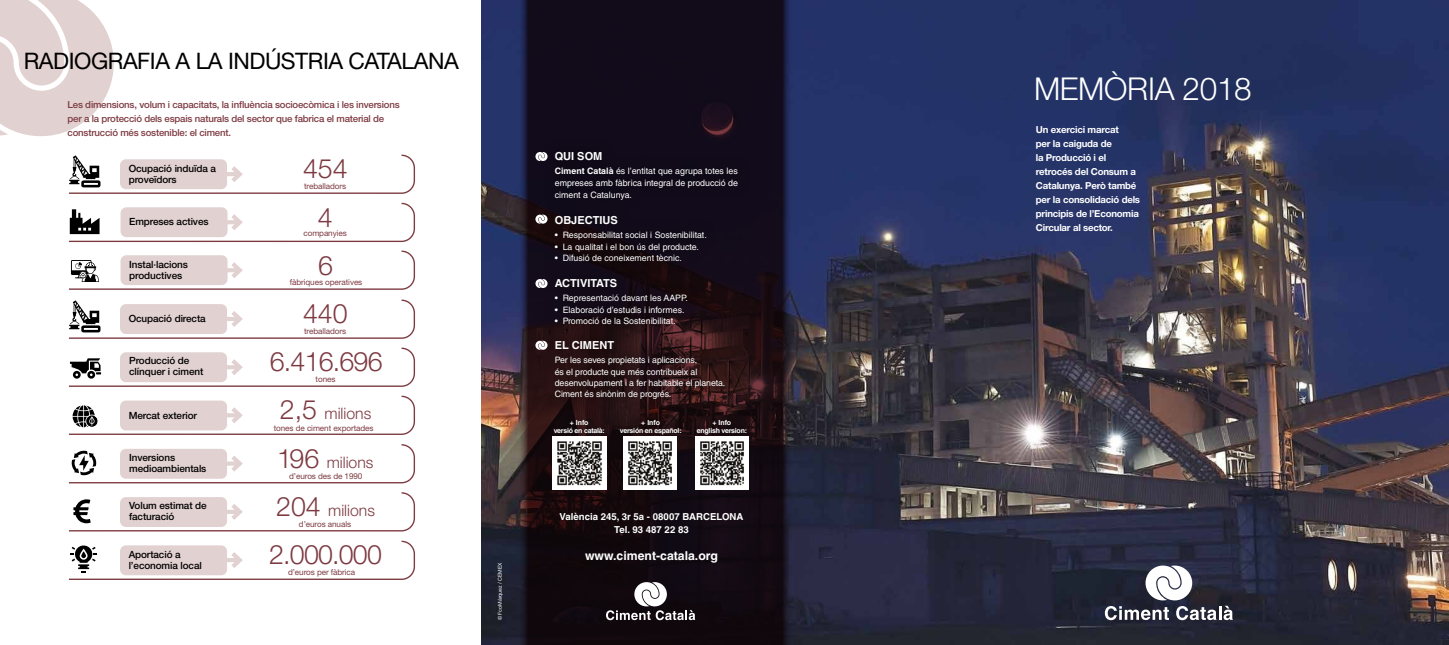
<style>
.page{position:relative;width:1449px;height:645px;background:#fff}
.page>*{position:absolute;margin:0;border:0;box-sizing:border-box;transform-origin:0 0}
.t1{font:300 31.5px "Helvetica Neue LT Std";letter-spacing:-.01em;color:#fff}
.t2{font:300 26.78px "Helvetica Neue LT Std";letter-spacing:-.03em;color:#7d3a41}
.t3{font:22.75px "Helvetica Neue LT Std";letter-spacing:-.02em;color:#000}
.t4{font:300 15.84px "Helvetica Neue LT Std";color:#7d3a41}
.t5{font:700 12.25px "Helvetica LT Std";color:#fff}
.t6{font:700 11.03px "Helvetica LT Std";color:#fff}
.t7{font:500 9.89px/11px "Helvetica Neue LT Std";letter-spacing:-.01em;color:#000}
.t8{font:500 9.62px/14px "Helvetica Neue LT Std";letter-spacing:-.02em;color:#7d3a41}
.t9{font:700 9.62px/14px "Helvetica Neue LT Std";letter-spacing:-.02em;color:#fff}
.t10{font:700 9.62px/12.6px "Helvetica LT Std";color:#fff;text-align:center}
.t11{font:8.84px/11.4px "Helvetica LT Std";color:#fff;text-align:justify}
.t12{font:8.14px "Helvetica Neue LT Std";letter-spacing:-.01em;color:#7d3a41}
.t13{font:700 7px/8.8px "Helvetica LT Std";letter-spacing:-.03em;color:#fff;text-align:center}
.t14{font:5.25px "Helvetica Neue LT Std";color:#fff}
.s1{font-size:26.78px}
.s2{font-weight:700}
</style>
<div class="page">
<img style="left:481px;top:0;width:968px;height:645px">
<svg style="left:519px;top:0;width:272px;height:645px;fill:#120b19"></svg>
<svg style="left:1145px;top:565px;width:47px;height:35px"></svg>
<svg style="left:1104px;top:606px;width:65px;height:14px"></svg>
<svg style="left:1176px;top:606px;width:40px;height:14px"></svg>
<hr style="left:1218px;top:606px;width:3px;height:14px;background:#fff">
<svg style="left:1223px;top:606px;width:9px;height:14px"></svg>
<svg style="left:606px;top:582px;width:89px;height:38px"></svg>
<img style="left:553px;top:436px;width:53px;height:54px">
<img style="left:623px;top:436px;width:54px;height:54px">
<img style="left:695px;top:436px;width:53px;height:54px">
<svg style="left:0;top:0;width:114px;height:136px"></svg>
<svg style="left:68px;top:540px;width:347px;height:40px"></svg>
<svg style="left:68px;top:444px;width:347px;height:40px"></svg>
<svg style="left:68px;top:154px;width:347px;height:40px"></svg>
<svg style="left:68px;top:299px;width:347px;height:40px"></svg>
<svg style="left:68px;top:202px;width:347px;height:41px"></svg>
<svg style="left:68px;top:347px;width:347px;height:40px"></svg>
<svg style="left:68px;top:395px;width:347px;height:40px"></svg>
<svg style="left:68px;top:492px;width:347px;height:40px"></svg>
<svg style="left:68px;top:250px;width:347px;height:40px"></svg>
<div style="left:542px;top:139px;width:208px;height:273px;background:#000;opacity:.75"></div>
<svg style="left:535px;top:152px;width:12px;height:9px"></svg>
<svg style="left:535px;top:215px;width:12px;height:9px"></svg>
<svg style="left:535px;top:279px;width:12px;height:9px"></svg>
<svg style="left:535px;top:341px;width:12px;height:9px"></svg>
<h3 class="t3" style="left:24px;top:47px;width:436px">RADIOGRAFIA A LA INDÚSTRIA CATALANA</h3>
<p class="t8" style="left:68px;top:97px;width:334px">Les dimensions, volum i capacitats, la influència socioecòmica i les inversions per a la protecció dels espais naturals del sector que fabrica el material de construcció més sostenible: el ciment.</p>
<p class="t7" style="left:129px;top:162px;width:89px">Ocupació induïda a proveïdors</p>
<p class="t7" style="left:129px;top:216px;width:81px">Empreses actives</p>
<p class="t7" style="left:129px;top:259px;width:60px">Instal·lacions productives</p>
<p class="t7" style="left:129px;top:313px;width:79px">Ocupació directa</p>
<h2 class="t2" style="left:303px;top:152px;width:46px">454</h2>
<p class="t12" style="left:304px;top:181px;width:44px">treballadors</p>
<h2 class="t2" style="left:318px;top:201px;width:16px">4</h2>
<p class="t12" style="left:303px;top:228px;width:45px">companyies</p>
<h2 class="t2" style="left:318px;top:249px;width:16px">6</h2>
<p class="t12" style="left:290px;top:277px;width:74px">fàbriques operatives</p>
<h2 class="t2" style="left:303px;top:297px;width:46px">440</h2>
<p class="t12" style="left:304px;top:326px;width:44px">treballadors</p>
<p class="t7" style="left:129px;top:355px;width:76px">Producció de clínquer i ciment</p>
<h2 class="t2" style="left:270px;top:345px;width:114px">6.416.696</h2>
<p class="t12" style="left:316px;top:374px;width:21px">tones</p>
<p class="t7" style="left:129px;top:410px;width:70px">Mercat exterior</p>
<h3 class="t4" style="left:280px;top:404px;width:93px"><span class="s1">2,5</span> milions</h3>
<p class="t12" style="left:274px;top:423px;width:101px">tones de ciment exportades</p>
<p class="t7" style="left:129px;top:452px;width:79px">Inversions medioambientals</p>
<p class="t7" style="left:129px;top:500px;width:79px">Volum estimat de facturació</p>
<h3 class="t4" style="left:277px;top:452px;width:98px"><span class="s1">196</span> milions</h3>
<p class="t12" style="left:289px;top:471px;width:75px">d’euros des de 1990</p>
<h3 class="t4" style="left:276px;top:501px;width:100px"><span class="s1">204</span> milions</h3>
<p class="t12" style="left:299px;top:519px;width:54px">d’euros anuals</p>
<p class="t7" style="left:129px;top:549px;width:75px">Aportació a l’economia local</p>
<h2 class="t2" style="left:269px;top:538px;width:114px">2.000.000</h2>
<p class="t12" style="left:288px;top:567px;width:69px">d’euros per fàbrica</p>
<p class="t14" style="left:497px;top:620px;width:59px;rotate:-90deg">© FcoMárquez / CEMEX</p>
<p class="t6" style="left:555px;top:150px;width:49px">QUI SOM</p>
<p class="t11" style="left:555px;top:165px;width:185px;line-height:11.7px"><span class="s2">Ciment Català</span> és l’entitat que agrupa totes les empreses amb fàbrica integral de producció de ciment a Catalunya.</p>
<p class="t6" style="left:555px;top:214px;width:65px">OBJECTIUS</p>
<p class="t11" style="left:555px;top:229px;width:154px">• Responsabilitat social i Sostenibilitat.</p>
<p class="t11" style="left:555px;top:241px;width:146px">• La qualitat i el bon ús del producte.</p>
<p class="t11" style="left:555px;top:252px;width:129px">• Difusió de coneixement tècnic.</p>
<p class="t6" style="left:555px;top:277px;width:64px">ACTIVITATS</p>
<p class="t11" style="left:555px;top:293px;width:135px">• Representació davant les AAPP.</p>
<p class="t11" style="left:555px;top:304px;width:131px">• Elaboració d’estudis i informes.</p>
<p class="t11" style="left:555px;top:315px;width:122px">• Promoció de la Sostenibilitat.</p>
<p class="t6" style="left:555px;top:339px;width:61px">EL CIMENT</p>
<p class="t11" style="left:555px;top:354px;width:172px;text-align:left">Per les seves propietats i aplicacions,<br>és el producte que més contribueix al desenvolupament i a fer habitable el planeta.<br>Ciment és sinònim de progrés.</p>
<p class="t13" style="left:554px;top:418px;width:53px">+ Info<br>versió en català:</p>
<p class="t13" style="left:620px;top:418px;width:63px">+ Info<br>versión en español:</p>
<p class="t13" style="left:697px;top:418px;width:52px">+ Info<br>english version:</p>
<p class="t10" style="left:559px;top:510px;width:185px">València 245, 3r 5a - 08007 BARCELONA<br>Tel. 93 487 22 83</p>
<h3 class="t5" style="left:585px;top:548px;width:134px">www.ciment-catala.org</h3>
<h1 class="t1" style="left:1034px;top:70px;width:219px">MEMÒRIA 2018</h1>
<p class="t9" style="left:1036px;top:123px;width:106px">Un exercici marcat<br>per la caiguda de<br>la Producció i el retrocés del Consum a<br>Catalunya. Però també per la consolidació dels principis de l’Economia<br>Circular al sector.</p>
</div>
